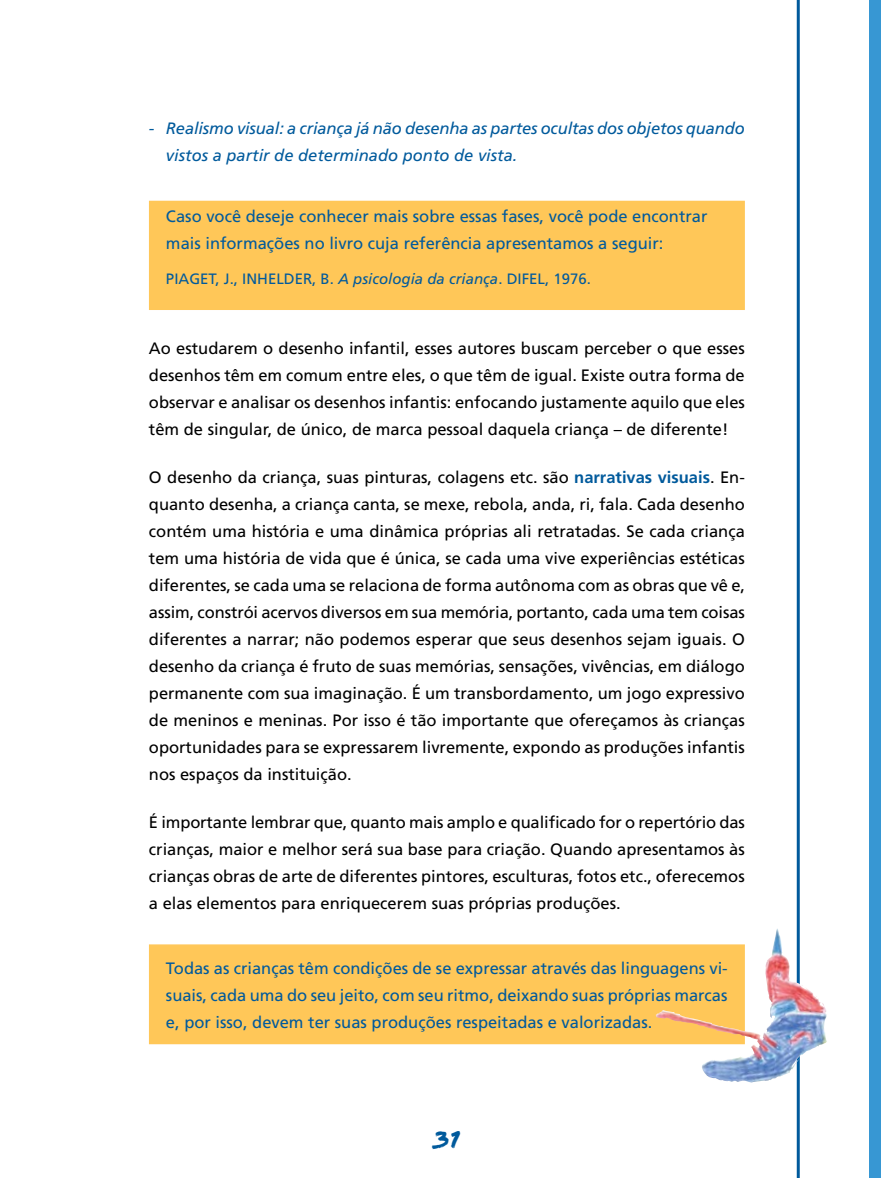
<style>
.page{position:relative;width:881px;height:1178px;background:#fff}
.page>*{position:absolute;margin:0;border:0;box-sizing:border-box;transform-origin:0 0}
.t1{font:27px "Flood";color:#005a9c}
.t2{font:16.5px/27px "Frutiger";color:#000;text-align:justify}
.t3{font:16.5px/27px "Frutiger";color:#005a9c}
.t4{font:italic 16.5px/27px "Frutiger";letter-spacing:-.01em;color:#005a9c}
.t5{font:15px "Frutiger";color:#005a9c}
.s1{font-style:italic}
.s2{font-weight:700;color:#005a9c}
</style>
<div class="page">
<hr style="left:796px;top:0;width:3px;height:1178px;background:#005a9c">
<div style="left:868px;top:0;width:12px;height:1178px;background:#3797d3"></div>
<div style="left:149px;top:944px;width:595px;height:100px;background:#ffc758;border:2px solid #ffc758"></div>
<div style="left:149px;top:201px;width:595px;height:109px;background:#ffc758"></div>
<img style="left:655px;top:939px;width:120px;height:120px">
<p class="t4" style="left:166px;top:114px;width:580px;text-indent:-17px">- Realismo visual: a criança já não desenha as partes ocultas dos objetos quando vistos a partir de determinado ponto de vista.</p>
<p class="t3" style="left:166px;top:202px;width:542px">Caso você deseje conhecer mais sobre essas fases, você pode encontrar mais informações no livro cuja referência apresentamos a seguir:</p>
<p class="t5" style="left:166px;top:270px;width:426px">PIAGET, J., INHELDER, B. <span class="s1">A psicologia da criança</span>. DIFEL, 1976.</p>
<p class="t2" style="left:149px;top:335px;width:597px">Ao estudarem o desenho infantil, esses autores buscam perceber o que esses desenhos têm em comum entre eles, o que têm de igual. Existe outra forma de observar e analisar os desenhos infantis: enfocando justamente aquilo que eles têm de singular, de único, de marca pessoal daquela criança – de diferente!</p>
<p class="t2" style="left:149px;top:464px;width:597px">O desenho da criança, suas pinturas, colagens etc. são <span class="s2">narrativas visuais</span>. En&shy;quanto desenha, a criança canta, se mexe, rebola, anda, ri, fala. Cada desenho contém uma história e uma dinâmica próprias ali retratadas. Se cada criança tem uma história de vida que é única, se cada uma vive experiências estéticas diferentes, se cada uma se relaciona de forma autônoma com as obras que vê e, assim, constrói acervos diversos em sua memória, portanto, cada uma tem coisas diferentes a narrar; não podemos esperar que seus desenhos sejam iguais. O desenho da criança é fruto de suas memórias, sensações, vivências, em diálogo permanente com sua imaginação. É um transbordamento, um jogo expressivo de meninos e meninas. Por isso é tão importante que ofereçamos às crianças oportunidades para se expressarem livremente, expondo as produções infantis nos espaços da instituição.</p>
<p class="t2" style="left:149px;top:809px;width:597px">É importante lembrar que, quanto mais amplo e qualificado for o repertório das crianças, maior e melhor será sua base para criação. Quando apresentamos às crianças obras de arte de diferentes pintores, esculturas, fotos etc., oferecemos a elas elementos para enriquecerem suas próprias produções.</p>
<p class="t3" style="left:166px;top:955px;width:563px;text-align:justify">Todas as crianças têm condições de se expressar através das linguagens vi&shy;suais, cada uma do seu jeito, com seu ritmo, deixando suas próprias marcas e, por isso, devem ter suas produções respeitadas e valorizadas.</p>
<h1 class="t1" style="left:433px;top:1123px;width:28px">31</h1>
</div>
